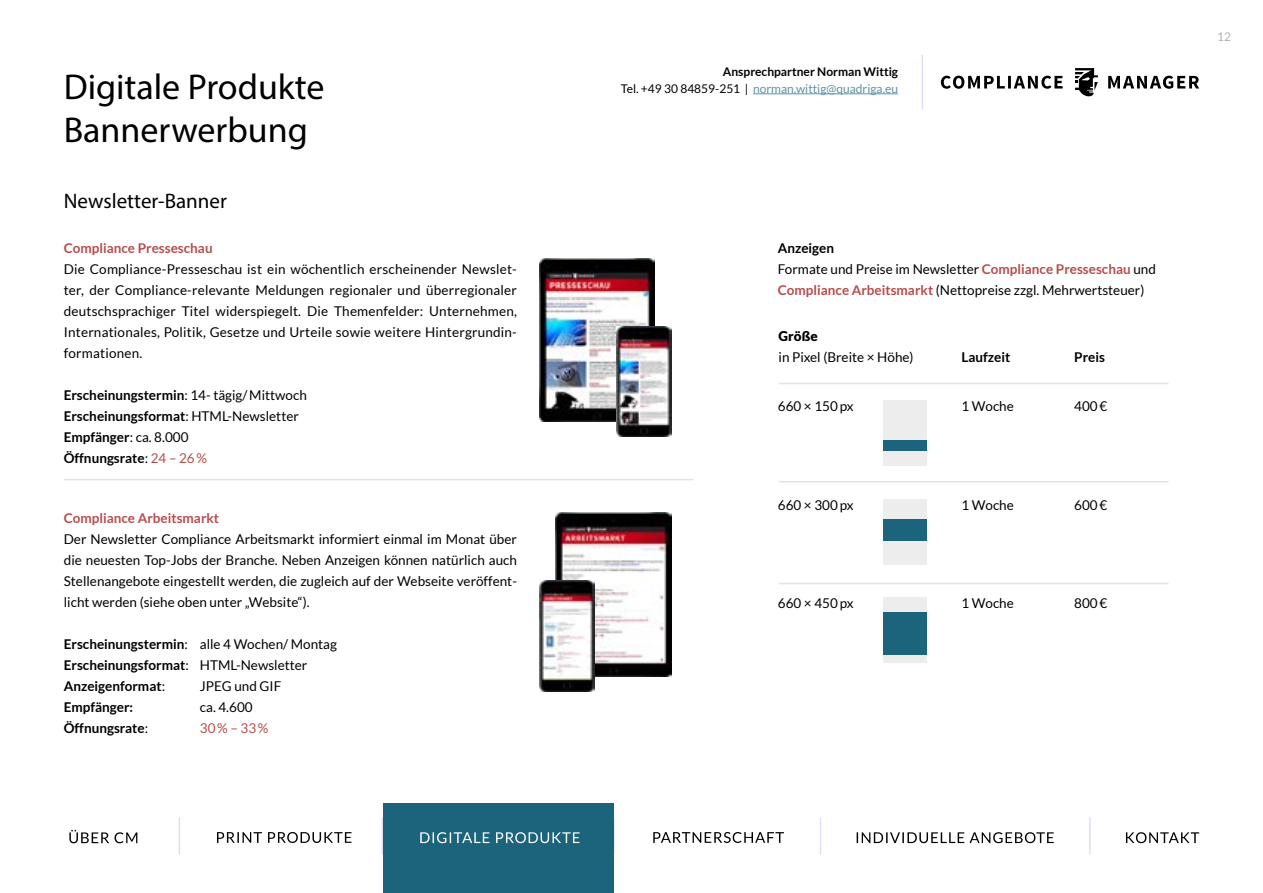
<style>
.page{position:relative;width:1263px;height:893px;background:#fff}
.page>*{position:absolute;margin:0;border:0;box-sizing:border-box;transform-origin:0 0}
.t1{font:36px/43.2px "Myriad Pro";color:#000}
.t2{font:21px "Myriad Pro";color:#000}
.t3{font:13.5px/21px "Lato";color:#000;text-align:justify}
.t4{font:700 13.5px/21px "Lato";color:#000}
.t5{font:700 13.5px "Lato";color:#b64d4d}
.t6{font:13.5px "Lato";color:#b64d4d}
.t7{font:900 13.5px "Lato";color:#000}
.t8{font:700 12px/16.5px "Lato";color:#000;text-align:right}
.t9{font:12px "Lato";color:#b2b2b2}
.s1{font-weight:400}
.s2{font-weight:400;color:#b64d4d}
.s3{font-weight:400;color:#6092a3}
.s4{font-weight:700}
.s5{font-weight:700;color:#b64d4d}
</style>
<div class="page">
<hr style="left:921px;top:55px;width:2px;height:54px;background:#e0e0f4">
<hr style="left:613px;top:817px;width:1px;height:38px;background:#e0e0f4">
<hr style="left:820px;top:817px;width:1px;height:38px;background:#e0e0f4">
<hr style="left:1089px;top:817px;width:1px;height:38px;background:#e0e0f4">
<hr style="left:381px;top:817px;width:2px;height:38px;background:#e0e0f4">
<hr style="left:179px;top:817px;width:1px;height:38px;background:#e0e0f4">
<svg style="left:941px;top:68px;width:258px;height:28px"></svg>
<svg style="left:217px;top:832px;width:134px;height:11px"></svg>
<svg style="left:653px;top:832px;width:131px;height:11px"></svg>
<svg style="left:857px;top:832px;width:197px;height:11px"></svg>
<svg style="left:1126px;top:832px;width:73px;height:11px"></svg>
<svg style="left:69px;top:830px;width:68px;height:13px"></svg>
<hr style="left:753px;top:93px;width:145px;height:1px;background:#6092a3">
<div style="left:383px;top:804px;width:230px;height:89px;background:#1c647c"></div>
<svg style="left:420px;top:832px;width:159px;height:11px"></svg>
<img style="left:539px;top:258px;width:115px;height:164px">
<img style="left:616px;top:326px;width:55px;height:111px">
<img style="left:556px;top:513px;width:115px;height:163px">
<img style="left:539px;top:581px;width:55px;height:110px">
<hr style="left:779px;top:481px;width:389px;height:1px;background:#e4e3e3">
<hr style="left:64px;top:479px;width:630px;height:1px;background:#e4e3e3">
<hr style="left:779px;top:383px;width:389px;height:1px;background:#e4e3e3">
<hr style="left:779px;top:583px;width:389px;height:1px;background:#e4e3e3">
<div style="left:883px;top:400px;width:44px;height:65px;background:#ededed"></div>
<div style="left:883px;top:440px;width:44px;height:11px;background:#1c647c"></div>
<div style="left:883px;top:499px;width:44px;height:66px;background:#ededed"></div>
<div style="left:883px;top:520px;width:44px;height:21px;background:#1c647c"></div>
<div style="left:883px;top:597px;width:44px;height:66px;background:#ededed"></div>
<div style="left:883px;top:612px;width:44px;height:42px;background:#1c647c"></div>
<h1 class="t1" style="left:64px;top:66px;width:262px">Digitale Produkte<br>Bannerwerbung</h1>
<h2 class="t2" style="left:64px;top:190px;width:165px">Newsletter-Banner</h2>
<p class="t5" style="left:64px;top:241px;width:150px">Compliance Presseschau</p>
<p class="t3" style="left:64px;top:258px;width:455px">Die Compliance-Presseschau ist ein wöchentlich erscheinender Newslet&shy;ter, der Compliance-relevante Meldungen regionaler und überregio naler deutschsprachiger Titel widerspiegelt. Die Themenfelder: Unternehmen, Internationales, Politik, Gesetze und Urteile sowie weitere Hintergrundin&shy;formationen.</p>
<p class="t4" style="left:64px;top:384px;width:245px">Erscheinungstermin<span class="s1">: 14- tägig/ Mittwoch<br></span>Erscheinungsformat<span class="s1">: HTML-Newsletter<br></span>Empfänger<span class="s1">: ca. 8.000<br></span>Öffnungsrate<span class="s1">:</span> <span class="s2">24 – 26 %</span></p>
<p class="t5" style="left:64px;top:511px;width:157px">Compliance Arbeitsmarkt</p>
<p class="t3" style="left:64px;top:529px;width:455px">Der Newsletter Compliance Arbeitsmarkt informiert einmal im Monat über die neuesten Top-Jobs der Branche. Neben Anzeigen können natürlich auch Stellenangebote eingestellt werden, die zugleich auf der Webseite veröffent&shy;licht werden (siehe oben unter „Website“).</p>
<p class="t4" style="left:64px;top:634px;width:275px">Erscheinungstermin<span class="s1">: alle 4 Wochen/ Montag<br></span>Erscheinungsformat<span class="s1">: HTML-Newsletter<br></span>Anzeigenformat<span class="s1">:</span></p>
<p class="t3" style="left:200px;top:676px;width:83px">JPEG und GIF</p>
<p class="t4" style="left:64px;top:697px;width:71px">Empfänger:</p>
<p class="t3" style="left:200px;top:697px;width:54px">ca. 4.600</p>
<p class="t4" style="left:64px;top:718px;width:86px">Öffnungsrate<span class="s1">:</span></p>
<p class="t6" style="left:200px;top:721px;width:70px">30 % – 33 %</p>
<p class="t8" style="left:621px;top:64px;width:279px">Ansprechpartner Norman Wittig<br><span class="s1">Tel. +49 30 84859-251 |</span> <span class="s3">norman.wittig@quadriga.eu</span></p>
<p class="t3" style="left:778px;top:237px;width:380px;text-align:left"><span class="s4">Anzeigen<br></span>Formate und Preise im Newsletter <span class="s5">Compliance Presseschau</span> und<br><span class="s5">Compliance Arbeitsmarkt</span> (Nettopreise zzgl. Mehrwertsteuer)</p>
<p class="t7" style="left:778px;top:331px;width:41px">Größe</p>
<p class="t3" style="left:778px;top:346px;width:136px">in Pixel (Breite × Höhe)</p>
<p class="t4" style="left:961px;top:346px;width:50px">Laufzeit</p>
<p class="t4" style="left:1074px;top:346px;width:32px">Preis</p>
<p class="t3" style="left:778px;top:395px;width:77px">660 × 150px</p>
<p class="t3" style="left:961px;top:395px;width:54px">1 Woche</p>
<p class="t3" style="left:1074px;top:395px;width:35px">400€</p>
<p class="t3" style="left:778px;top:495px;width:77px">660 × 300px</p>
<p class="t3" style="left:961px;top:495px;width:54px">1 Woche</p>
<p class="t3" style="left:1074px;top:495px;width:35px">600€</p>
<p class="t3" style="left:778px;top:593px;width:77px">660 × 450px</p>
<p class="t3" style="left:961px;top:593px;width:54px">1 Woche</p>
<p class="t3" style="left:1074px;top:593px;width:35px">800€</p>
<p class="t9" style="left:1217px;top:30px;width:15px">12</p>
</div>
